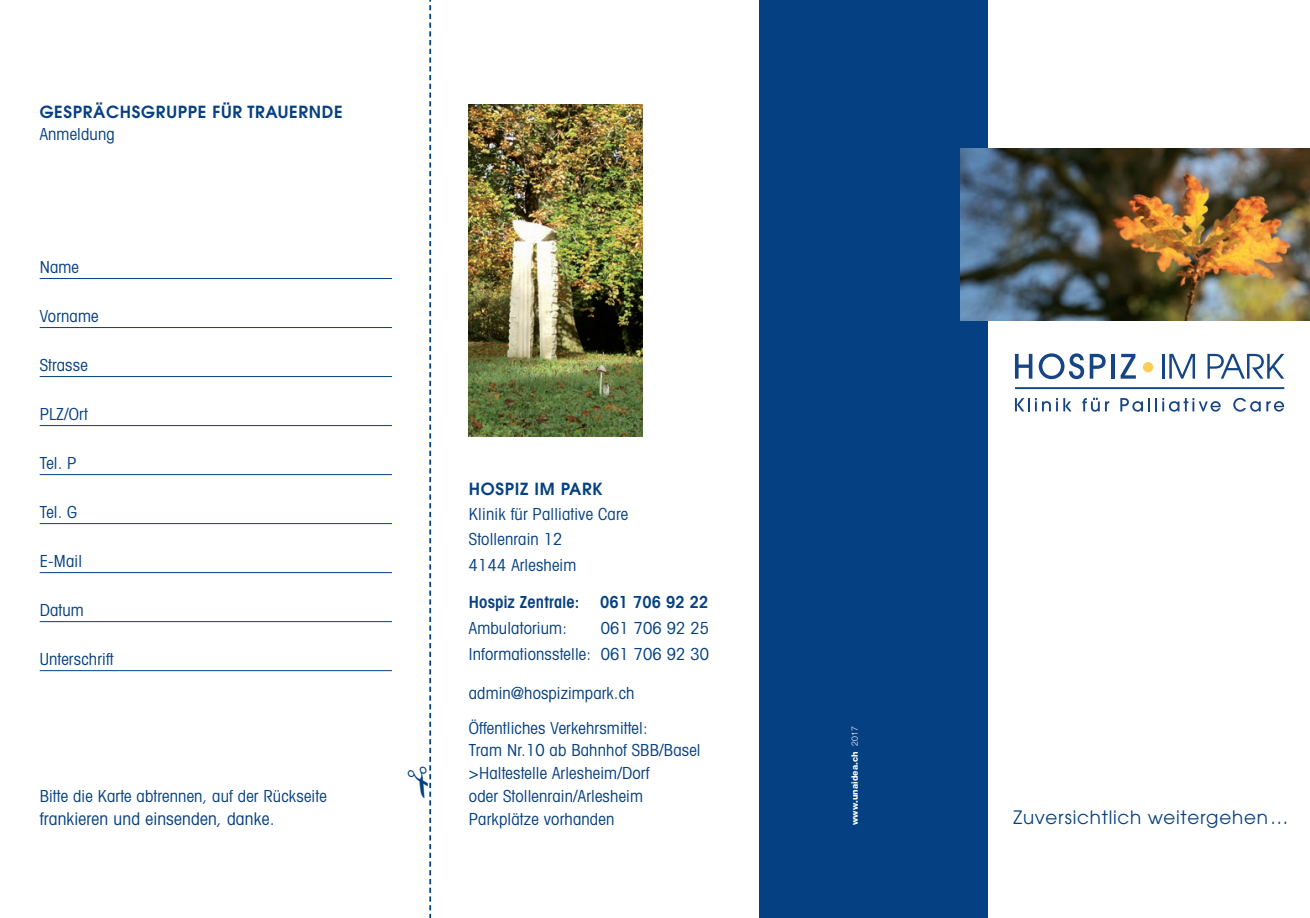
<style>
.page{position:relative;width:1310px;height:918px;background:#fff}
.page>*{position:absolute;margin:0;border:0;box-sizing:border-box;transform-origin:0 0}
.t1{font:18.38px "Avant Garde";letter-spacing:.04em;color:#054082}
.Copy_schmal{font:condensed 17.5px "Avant Garde";letter-spacing:.01em;color:#054082}
.Copy_schmal-2{font:condensed 16.62px/22.8px "Avant Garde";letter-spacing:.01em;color:#054082}
.Copy_Linie{font:condensed 16.62px "Avant Garde";letter-spacing:.01em;color:#054082}
.Copy_schmal-3{font:600 16.62px/22.8px "Avant Garde";letter-spacing:.04em;color:#054082}
.Copy_schmal-4{font:600 condensed 16.62px "Avant Garde";letter-spacing:.01em;color:#054082}
.t2{font:800 8.75px "Helvetica Neue";letter-spacing:.01em;color:#fff}
.t3{font:300 8.75px "Helvetica Neue";color:#fff}
.s1{font-weight:400;font-stretch:condensed}
</style>
<div class="page">
<div style="left:759px;top:0;width:229px;height:918px;background:#054082"></div>
<hr style="left:1015px;top:387px;width:269px;height:2px;background:#154585">
<svg style="left:1015px;top:354px;width:17px;height:25px"></svg>
<svg style="left:1038px;top:353px;width:67px;height:26px"></svg>
<hr style="left:1111px;top:354px;width:4px;height:25px;background:#154585">
<svg style="left:1120px;top:354px;width:16px;height:25px"></svg>
<hr style="left:1161px;top:354px;width:3px;height:25px;background:#154585">
<svg style="left:1169px;top:354px;width:26px;height:25px"></svg>
<svg style="left:1207px;top:354px;width:77px;height:25px"></svg>
<div style="left:1143px;top:362px;width:10px;height:10px;background:#fecd54;border-radius:50%"></div>
<svg style="left:1015px;top:398px;width:14px;height:13px"></svg>
<svg style="left:1035px;top:398px;width:36px;height:13px"></svg>
<svg style="left:1082px;top:398px;width:17px;height:14px"></svg>
<svg style="left:1105px;top:401px;width:4px;height:10px"></svg>
<svg style="left:1120px;top:398px;width:100px;height:14px"></svg>
<svg style="left:1233px;top:398px;width:27px;height:14px"></svg>
<svg style="left:1266px;top:401px;width:18px;height:11px"></svg>
<img style="left:469px;top:104px;width:173px;height:333px">
<img style="left:960px;top:149px;width:350px;height:171px">
<hr style="left:40px;top:278px;width:352px;height:1px;background:#054082">
<hr style="left:40px;top:327px;width:352px;height:1px;background:#054082">
<hr style="left:40px;top:376px;width:352px;height:1px;background:#054082">
<hr style="left:40px;top:425px;width:352px;height:1px;background:#054082">
<hr style="left:40px;top:474px;width:352px;height:1px;background:#054082">
<hr style="left:40px;top:523px;width:352px;height:1px;background:#054082">
<hr style="left:40px;top:572px;width:352px;height:1px;background:#054082">
<hr style="left:40px;top:621px;width:352px;height:1px;background:#054082">
<hr style="left:40px;top:670px;width:352px;height:1px;background:#054082">
<svg style="left:429px;top:0;width:3px;height:918px"></svg>
<p class="Copy_schmal-3" style="left:40px;top:100px;width:304px">GESPRÄCHSGRUPPE FÜR TRAUERNDE<br><span class="s1">Anmeldung</span></p>
<p class="Copy_Linie" style="left:40px;top:257px;width:41px">Name</p>
<p class="Copy_Linie" style="left:40px;top:306px;width:60px">Vorname</p>
<p class="Copy_Linie" style="left:40px;top:355px;width:50px">Strasse</p>
<p class="Copy_Linie" style="left:40px;top:404px;width:50px">PLZ/Ort</p>
<p class="Copy_Linie" style="left:40px;top:453px;width:38px">Tel. P</p>
<p class="Copy_Linie" style="left:40px;top:502px;width:39px">Tel. G</p>
<p class="Copy_Linie" style="left:40px;top:551px;width:44px">E-Mail</p>
<p class="Copy_Linie" style="left:40px;top:600px;width:46px">Datum</p>
<p class="Copy_Linie" style="left:40px;top:649px;width:75px">Unterschrift</p>
<p class="Copy_schmal-2" style="left:40px;top:784px;width:288px">Bitte die Karte abtrennen, auf der Rückseite</p>
<p class="Copy_schmal" style="left:40px;top:807px;width:236px">frankieren und einsenden, danke.</p>
<p class="Copy_schmal-3" style="left:469px;top:477px;width:135px">HOSPIZ IM PARK</p>
<p class="Copy_schmal-2" style="left:469px;top:502px;width:161px">Klinik für Palliative Care</p>
<p class="Copy_schmal-2" style="left:469px;top:528px;width:95px">Stollenrain 12</p>
<p class="Copy_schmal-2" style="left:469px;top:553px;width:109px">4144 Arlesheim</p>
<p class="Copy_schmal-4" style="left:469px;top:592px;width:241px">Hospiz Zentrale: 061 706 92 22</p>
<p class="Copy_schmal-2" style="left:469px;top:616px;width:100px">Ambulatorium:</p>
<p class="Copy_schmal-2" style="left:601px;top:616px;width:110px">061 706 92 25</p>
<p class="Copy_schmal-2" style="left:469px;top:642px;width:242px">Informationsstelle: 061 706 92 30</p>
<p class="Copy_schmal-2" style="left:469px;top:681px;width:167px">admin@hospizimpark.ch</p>
<p class="Copy_schmal-2" style="left:469px;top:716px;width:233px">Öffentliches Verkehrsmittel:<br>Tram Nr.10 ab Bahnhof SBB/Basel &gt;Haltestelle Arlesheim/Dorf</p>
<p class="Copy_schmal-2" style="left:469px;top:784px;width:176px">oder Stollenrain/Arlesheim<br>Parkplätze vorhanden</p>
<p class="t3" style="left:849px;top:745px;width:21px;rotate:-90deg">2017</p>
<p class="t2" style="left:849px;top:825px;width:75px;rotate:-90deg">www.unaidea.ch</p>
<p class="t1" style="left:1013px;top:807px;width:276px">Zuversichtlich weitergehen…</p>
</div>
